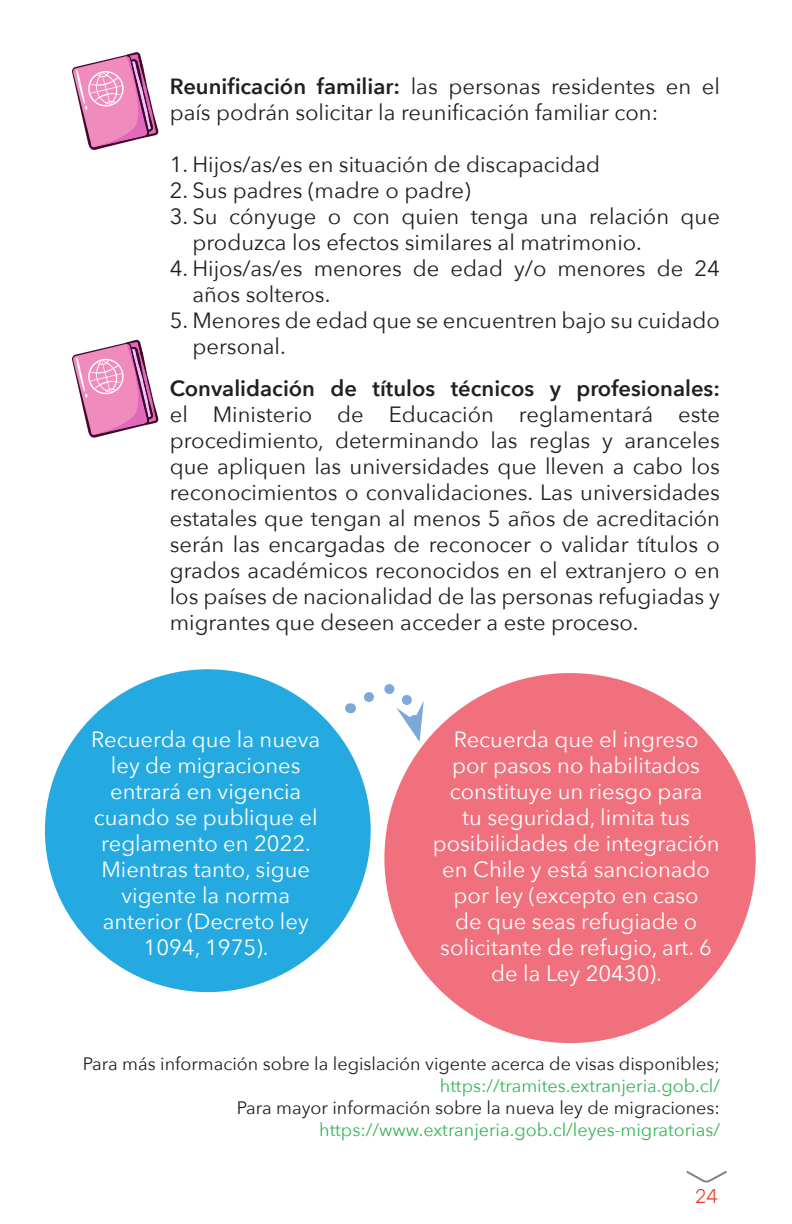
<style>
.page{position:relative;width:792px;height:1224px;background:#fff}
.page>*{position:absolute;margin:0;border:0;box-sizing:border-box;transform-origin:0 0}
.t1{font:22px/26px "Avenir Next";color:#231f20}
.t2{font:22px/26px "Avenir Next";color:#fff;text-align:center}
.t3{font:300 20px "Rubik";color:#ee3e34}
.t4{font:18px "Avenir Next";color:#231f20}
.t5{font:18px "Avenir Next";color:#36b557}
.s1{font-weight:600}
</style>
<div class="page">
<svg style="left:72px;top:52px;width:86px;height:98px"></svg>
<div style="left:45px;top:669px;width:326px;height:323px;background:#24aae1;border-radius:50%"></div>
<div style="left:384px;top:673px;width:372px;height:370px;background:#f1707d;border-radius:50%"></div>
<svg style="left:350px;top:684px;width:74px;height:58px"></svg>
<svg style="left:72px;top:340px;width:86px;height:98px"></svg>
<svg style="left:686px;top:1171px;width:41px;height:12px"></svg>
<p class="t1" style="left:170px;top:72px;width:552px"><span class="s1">Reunificación familiar:</span> las personas residentes en el país podrán solicitar la reunificación familiar con:</p>
<p class="t1" style="left:170px;top:150px;width:432px">1. Hijos/as/es en situación de discapacidad</p>
<p class="t1" style="left:170px;top:176px;width:303px">2. Sus padres (madre o padre)</p>
<p class="t1" style="left:192px;top:202px;width:529px;text-indent:-23px">3. Su cónyuge o con quien tenga una relación que produzca los efectos similares al matrimonio.</p>
<p class="t1" style="left:192px;top:254px;width:529px;text-indent:-23px">4. Hijos/as/es menores de edad y/o menores de 24 años solteros.</p>
<p class="t1" style="left:192px;top:306px;width:529px;text-indent:-23px">5. Menores de edad que se encuentren bajo su cuidado personal.</p>
<p class="t1" style="left:170px;top:374px;width:552px;text-align:justify"><span class="s1">Convalidación de títulos técnicos y profesionales: </span>el Ministerio de Educación reglamentará este procedimiento, determinando las reglas y aranceles que apliquen las universidades que lleven a cabo los reconocimientos o convalidaciones. Las universidades estatales que tengan al menos 5 años de acreditación serán las encargadas de reconocer o validar títulos o grados académicos reconocidos en el extranjero o en los países de nacionalidad de las personas refugiadas y migrantes que deseen acceder a este proceso.</p>
<p class="t2" style="left:91px;top:726px;width:230px">Recuerda que la nueva ley de migraciones entrará en vigencia cuando se publique el reglamento en 2022.<br>Mientras tanto, sigue vigente la norma anterior (Decreto ley<br>1094, 1975).</p>
<p class="t2" style="left:433px;top:726px;width:288px">Recuerda que el ingreso<br>por pasos no habilitados constituye un riesgo para<br>tu seguridad, limita tus posibilidades de integración en Chile y está sancionado por ley (excepto en caso<br>de que seas refugiade o solicitante de refugio, art. 6 de la Ley 20430).</p>
<p class="t4" style="left:83px;top:1049px;width:639px">Para más información sobre la legislación vigente acerca de visas disponibles;</p>
<p class="t5" style="left:440px;top:1071px;width:282px">https://tramites.extranjeria.gob.cl/</p>
<p class="t4" style="left:237px;top:1093px;width:485px">Para mayor información sobre la nueva ley de migraciones:</p>
<p class="t5" style="left:319px;top:1115px;width:402px">https://www.extranjeria.gob.cl/leyes-migratorias/</p>
<p class="t3" style="left:695px;top:1184px;width:24px">24</p>
</div>
